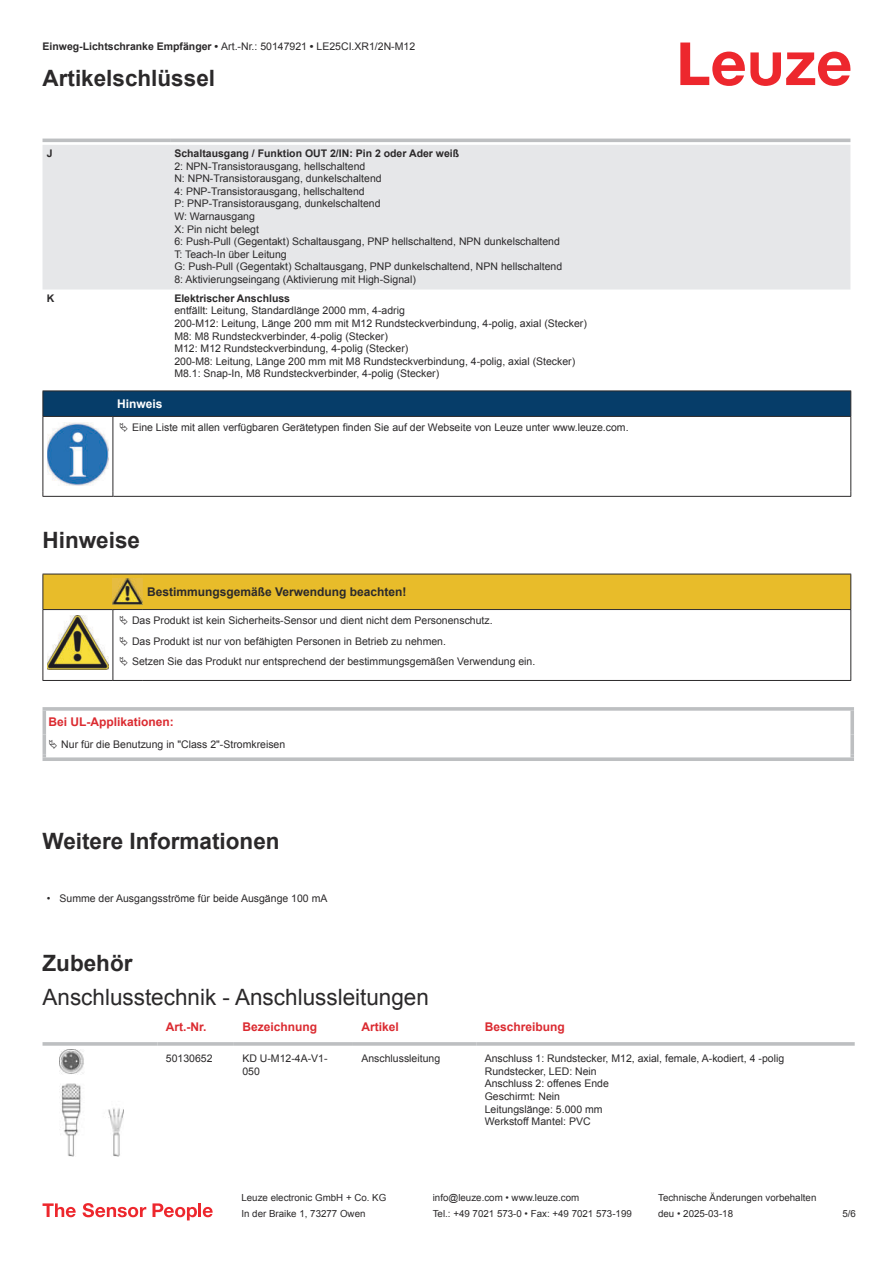
<style>
.page{position:relative;width:893px;height:1263px;background:#fff}
.page>*{position:absolute;margin:0;border:0;box-sizing:border-box;transform-origin:0 0}
.t1{font:700 22.5px "Arial";color:#2b292a}
.t2{font:22.5px "Arial";color:#2b292a}
.t3{font:700 12px "Arial";color:#db2a30}
.t4{font:700 12px "Arial";color:#2b292a}
.t5{font:700 12px "Arial";color:#fff}
.t6{font:10.5px/12.6px "Arial";color:#2b292a}
.t7{font:700 10.5px "Arial";color:#2b292a}
.t8{font:9.75px "Arial";color:#2b292a}
.s1{font-weight:700}
</style>
<div class="page">
<svg style="left:680px;top:43px;width:170px;height:43px"></svg>
<div style="left:43px;top:145px;width:807px;height:145px;background:#e6e7e9"></div>
<hr style="left:43px;top:139px;width:127px;height:3px;background:#bdbfc1">
<hr style="left:170px;top:139px;width:680px;height:3px;background:#bdbfc1">
<svg style="left:43px;top:1042px;width:114px;height:4px"></svg>
<hr style="left:157px;top:1042px;width:77px;height:4px;background:#c5c7c9">
<svg style="left:234px;top:1042px;width:119px;height:4px"></svg>
<svg style="left:353px;top:1042px;width:123px;height:4px"></svg>
<hr style="left:476px;top:1042px;width:379px;height:4px;background:#c5c7c9">
<img style="left:59px;top:1050px;width:65px;height:106px">
<svg style="left:43px;top:1203px;width:33px;height:14px"></svg>
<svg style="left:83px;top:1203px;width:63px;height:14px"></svg>
<svg style="left:153px;top:1203px;width:44px;height:17px"></svg>
<hr style="left:198px;top:1203px;width:3px;height:14px;background:#ed272d">
<svg style="left:203px;top:1207px;width:10px;height:10px"></svg>
<svg style="left:44px;top:417px;width:806px;height:79px"></svg>
<hr style="left:43px;top:416px;width:70px;height:1px;background:#2b292a">
<div style="left:43px;top:391px;width:808px;height:25px;background:#063d69"></div>
<hr style="left:113px;top:416px;width:738px;height:1px;background:#2b292a">
<hr style="left:43px;top:417px;width:1px;height:75px;background:#2b292a">
<hr style="left:113px;top:417px;width:1px;height:75px;background:#2b292a">
<hr style="left:850px;top:417px;width:1px;height:75px;background:#2b292a">
<hr style="left:43px;top:496px;width:70px;height:1px;background:#2b292a">
<hr style="left:113px;top:496px;width:738px;height:1px;background:#2b292a">
<img style="left:47px;top:423px;width:61px;height:63px">
<div style="left:115px;top:417px;width:734px;height:21px;background:#fff"></div>
<hr style="left:43px;top:680px;width:70px;height:1px;background:#2b292a">
<hr style="left:113px;top:680px;width:30px;height:1px;background:#2b292a">
<hr style="left:143px;top:680px;width:708px;height:1px;background:#2b292a">
<hr style="left:43px;top:707px;width:811px;height:4px;background:#bdbfc1">
<hr style="left:43px;top:757px;width:811px;height:4px;background:#bdbfc1">
<svg style="left:43px;top:574px;width:808px;height:106px"></svg>
<svg style="left:43px;top:710px;width:811px;height:48px"></svg>
<p class="t6" style="left:43px;top:41px;width:374px"><span class="s1">Einweg-Lichtschranke Empfänger •</span> Art.-Nr.: 50147921 <span class="s1">•</span> LE25CI.XR1/2N-M12</p>
<h1 class="t1" style="left:43px;top:70px;width:174px">Artikelschlüssel</h1>
<p class="t7" style="left:47px;top:149px;width:7px">J</p>
<p class="t7" style="left:174px;top:149px;width:286px">Schaltausgang / Funktion OUT 2/IN: Pin 2 oder Ader weiß</p>
<p class="t6" style="left:174px;top:161px;width:389px">2: NPN-Transistorausgang, hellschaltend<br>N: NPN-Transistorausgang, dunkelschaltend<br>4: PNP-Transistorausgang, hellschaltend<br>P: PNP-Transistorausgang, dunkelschaltend<br>W: Warnausgang<br>X: Pin nicht belegt<br>6: Push-Pull (Gegentakt) Schaltausgang, PNP hellschaltend, NPN dunkelschaltend T: Teach-In über Leitung<br>G: Push-Pull (Gegentakt) Schaltausgang, PNP dunkelschaltend, NPN hellschaltend 8: Aktivierungseingang (Aktivierung mit High-Signal)</p>
<p class="t7" style="left:47px;top:294px;width:9px">K</p>
<p class="t7" style="left:174px;top:294px;width:117px">Elektrischer Anschluss</p>
<p class="t6" style="left:174px;top:305px;width:414px">entfällt: Leitung, Standardlänge 2000 mm, 4-adrig<br>200-M12: Leitung, Länge 200 mm mit M12 Rundsteckverbindung, 4-polig, axial (Stecker)<br>M8: M8 Rundsteckverbinder, 4-polig (Stecker)<br>M12: M12 Rundsteckverbindung, 4-polig (Stecker)<br>200-M8: Leitung, Länge 200 mm mit M8 Rundsteckverbindung, 4-polig, axial (Stecker)<br>M8.1: Snap-In, M8 Rundsteckverbinder, 4-polig (Stecker)</p>
<p class="t5" style="left:117px;top:399px;width:47px">Hinweis</p>
<p class="t6" style="left:132px;top:422px;width:498px">Eine Liste mit allen verfügbaren Gerätetypen finden Sie auf der Webseite von Leuze unter www.leuze.com.</p>
<h1 class="t1" style="left:43px;top:531px;width:99px">Hinweise</h1>
<p class="t4" style="left:147px;top:587px;width:261px">Bestimmungsgemäße Verwendung beachten!</p>
<p class="t6" style="left:132px;top:611px;width:405px;line-height:20.2px">Das Produkt ist kein Sicherheits-Sensor und dient nicht dem Personenschutz.<br>Das Produkt ist nur von befähigten Personen in Betrieb zu nehmen.<br>Setzen Sie das Produkt nur entsprechend der bestimmungsgemäßen Verwendung ein.</p>
<p class="t3" style="left:49px;top:717px;width:127px">Bei UL-Applikationen:</p>
<p class="t6" style="left:61px;top:739px;width:225px">Nur für die Benutzung in "Class 2"-Stromkreisen</p>
<h1 class="t1" style="left:43px;top:833px;width:239px">Weitere Informationen</h1>
<p class="t6" style="left:47px;top:893px;width:282px">• Summe der Ausgangsströme für beide Ausgänge 100 mA</p>
<h1 class="t1" style="left:43px;top:955px;width:92px">Zubehör</h1>
<h1 class="t2" style="left:43px;top:989px;width:388px">Anschlusstechnik - Anschlussleitungen</h1>
<p class="t3" style="left:166px;top:1022px;width:42px">Art.-Nr.</p>
<p class="t3" style="left:242px;top:1022px;width:76px">Bezeichnung</p>
<p class="t3" style="left:361px;top:1022px;width:39px">Artikel</p>
<p class="t3" style="left:485px;top:1022px;width:82px">Beschreibung</p>
<p class="t6" style="left:166px;top:1053px;width:48px">50130652</p>
<p class="t6" style="left:242px;top:1053px;width:87px">KD U-M12-4A-V1-<br>050</p>
<p class="t6" style="left:361px;top:1053px;width:80px">Anschlussleitung</p>
<p class="t6" style="left:485px;top:1053px;width:301px">Anschluss 1: Rundstecker, M12, axial, female, A-kodiert, 4 -polig<br>Rundstecker, LED: Nein<br>Anschluss 2: offenes Ende<br>Geschirmt: Nein<br>Leitungslänge: 5.000 mm<br>Werkstoff Mantel: PVC</p>
<p class="t8" style="left:241px;top:1194px;width:146px">Leuze electronic GmbH + Co. KG</p>
<p class="t8" style="left:433px;top:1194px;width:148px">info@leuze.com • www.leuze.com</p>
<p class="t8" style="left:658px;top:1194px;width:160px">Technische Änderungen vorbehalten</p>
<p class="t8" style="left:241px;top:1210px;width:126px">In der Braike 1, 73277 Owen</p>
<p class="t8" style="left:433px;top:1210px;width:201px">Tel.: +49 7021 573-0 • Fax: +49 7021 573-199</p>
<p class="t8" style="left:658px;top:1210px;width:76px">deu • 2025-03-18</p>
<p class="t8" style="left:842px;top:1210px;width:15px">5 /6</p>
</div>
